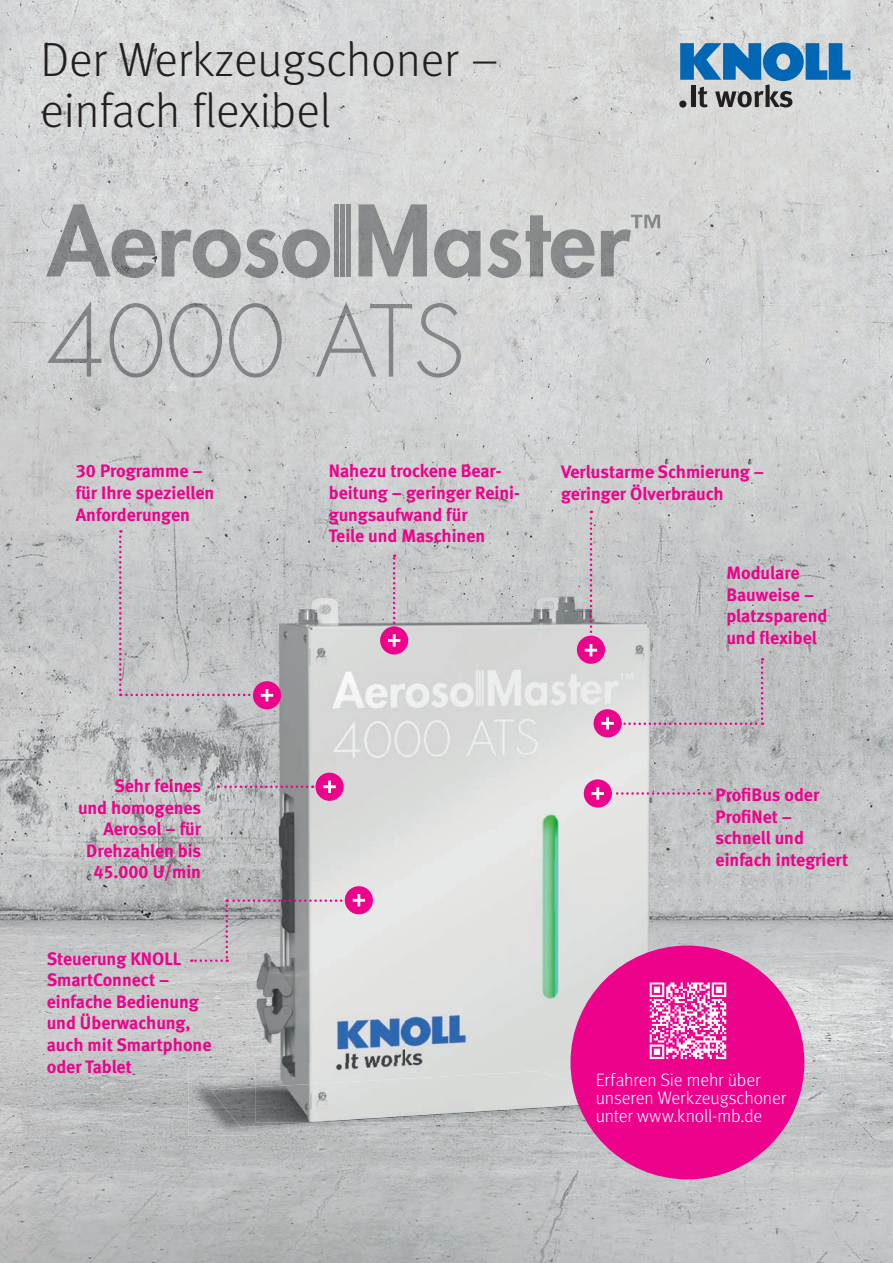
<style>
.page{position:relative;width:893px;height:1263px;background:#fff}
.page>*{position:absolute;margin:0;border:0;box-sizing:border-box;transform-origin:0 0}
.t1{font:48px/51px "Meta Light LF";color:#231f20}
.t2{font:18px/21.6px "Meta Bold LF";color:#ed028c}
.t3{font:18px/18px "Meta Light LF";letter-spacing:-.01em;color:#fff}
</style>
<div class="page">
<img style="left:0;top:0;width:788px;height:473px">
<img style="left:788px;top:0;width:105px;height:1263px">
<img style="left:0;top:473px;width:315px;height:158px">
<img style="left:315px;top:473px;width:315px;height:124px">
<img style="left:630px;top:473px;width:158px;height:158px">
<img style="left:0;top:631px;width:157px;height:632px">
<img style="left:157px;top:631px;width:99px;height:263px">
<img style="left:654px;top:631px;width:134px;height:371px">
<img style="left:157px;top:894px;width:105px;height:369px">
<img style="left:262px;top:1135px;width:316px;height:128px">
<img style="left:578px;top:1122px;width:210px;height:141px">
<img style="left:188px;top:1063px;width:100px;height:72px">
<img style="left:288px;top:1122px;width:307px;height:13px">
<img style="left:210px;top:1087px;width:112px;height:40px">
<img style="left:256px;top:597px;width:298px;height:466px">
<img style="left:554px;top:597px;width:100px;height:466px">
<img style="left:256px;top:1063px;width:330px;height:59px">
<svg style="left:119px;top:530px;width:136px;height:166px;background:#c2c1c3"></svg>
<div style="left:594px;top:709px;width:28px;height:28px;background:#ed028c;border-radius:50%"></div>
<svg style="left:601px;top:717px;width:13px;height:12px"></svg>
<svg style="left:620px;top:658px;width:143px;height:67px;background:#c4c1c4"></svg>
<div style="left:380px;top:626px;width:28px;height:28px;background:#ed028c;border-radius:50%"></div>
<svg style="left:388px;top:554px;width:12px;height:93px"></svg>
<div style="left:577px;top:636px;width:28px;height:28px;background:#ed028c;border-radius:50%"></div>
<svg style="left:585px;top:511px;width:12px;height:145px;background:#cba5bc"></svg>
<div style="left:315px;top:773px;width:29px;height:28px;background:#ed028c;border-radius:50%"></div>
<svg style="left:323px;top:780px;width:13px;height:13px"></svg>
<div style="left:345px;top:886px;width:28px;height:28px;background:#ed028c;border-radius:50%"></div>
<svg style="left:353px;top:894px;width:12px;height:12px"></svg>
<div style="left:584px;top:779px;width:28px;height:28px;background:#ed028c;border-radius:50%"></div>
<svg style="left:592px;top:787px;width:12px;height:13px"></svg>
<div style="left:253px;top:681px;width:28px;height:28px;background:#ed028c;border-radius:50%"></div>
<svg style="left:261px;top:689px;width:12px;height:12px"></svg>
<svg style="left:218px;top:785px;width:95px;height:3px"></svg>
<svg style="left:191px;top:899px;width:156px;height:63px;background:#b8b5b8"></svg>
<svg style="left:611px;top:792px;width:99px;height:3px"></svg>
<div style="left:570px;top:945px;width:234px;height:234px;background:#ed028c;border-radius:50%"></div>
<img style="left:649px;top:982px;width:78px;height:78px">
<img style="left:47px;top:301px;width:363px;height:77px">
<img style="left:409px;top:303px;width:52px;height:75px">
<img style="left:46px;top:204px;width:65px;height:73px">
<img style="left:111px;top:229px;width:44px;height:49px">
<img style="left:162px;top:229px;width:79px;height:49px">
<img style="left:244px;top:229px;width:34px;height:49px">
<img style="left:282px;top:229px;width:48px;height:49px">
<img style="left:434px;top:229px;width:47px;height:49px">
<img style="left:487px;top:229px;width:34px;height:49px">
<img style="left:525px;top:215px;width:26px;height:62px">
<img style="left:551px;top:229px;width:44px;height:49px">
<img style="left:601px;top:229px;width:30px;height:48px">
<img style="left:358px;top:204px;width:69px;height:73px">
<img style="left:334px;top:204px;width:4px;height:73px">
<img style="left:340px;top:204px;width:4px;height:73px">
<img style="left:346px;top:204px;width:4px;height:73px">
<img style="left:631px;top:215px;width:29px;height:13px">
<svg style="left:680px;top:43px;width:170px;height:64px;background:#719ab9"></svg>
<h1 class="t1" style="left:40px;top:34px;width:460px">Der Werkzeugschoner – einfach flexibel</h1>
<p class="t2" style="left:76px;top:460px;width:140px">30 Programme – für Ihre speziellen<br>Anforderungen</p>
<p class="t2" style="left:329px;top:460px;width:193px">Nahezu trockene Bear&shy;beitung – geringer Reini&shy;gungsaufwand für<br>Teile und Maschinen</p>
<p class="t2" style="left:561px;top:461px;width:204px">Verlustarme Schmierung – geringer Ölverbrauch</p>
<p class="t2" style="left:726px;top:562px;width:102px">Modulare<br>Bauweise – platzsparend und flexibel</p>
<p class="t2" style="left:78px;top:775px;width:125px;text-align:right">Sehr feines<br>und homogenes<br>Aerosol – für<br>Drehzahlen bis<br>45.000 U/min</p>
<p class="t2" style="left:47px;top:947px;width:166px">Steuerung KNOLL<br>SmartConnect – einfache Bedienung und Überwachung, auch mit Smartphone oder Tablet</p>
<p class="t2" style="left:716px;top:784px;width:134px">ProfiBus oder<br>ProfiNet – schnell und einfach integriert</p>
<p class="t3" style="left:596px;top:1071px;width:192px">Erfahren Sie mehr über unseren Werkzeugschoner unter www.knoll-mb.de</p>
</div>
